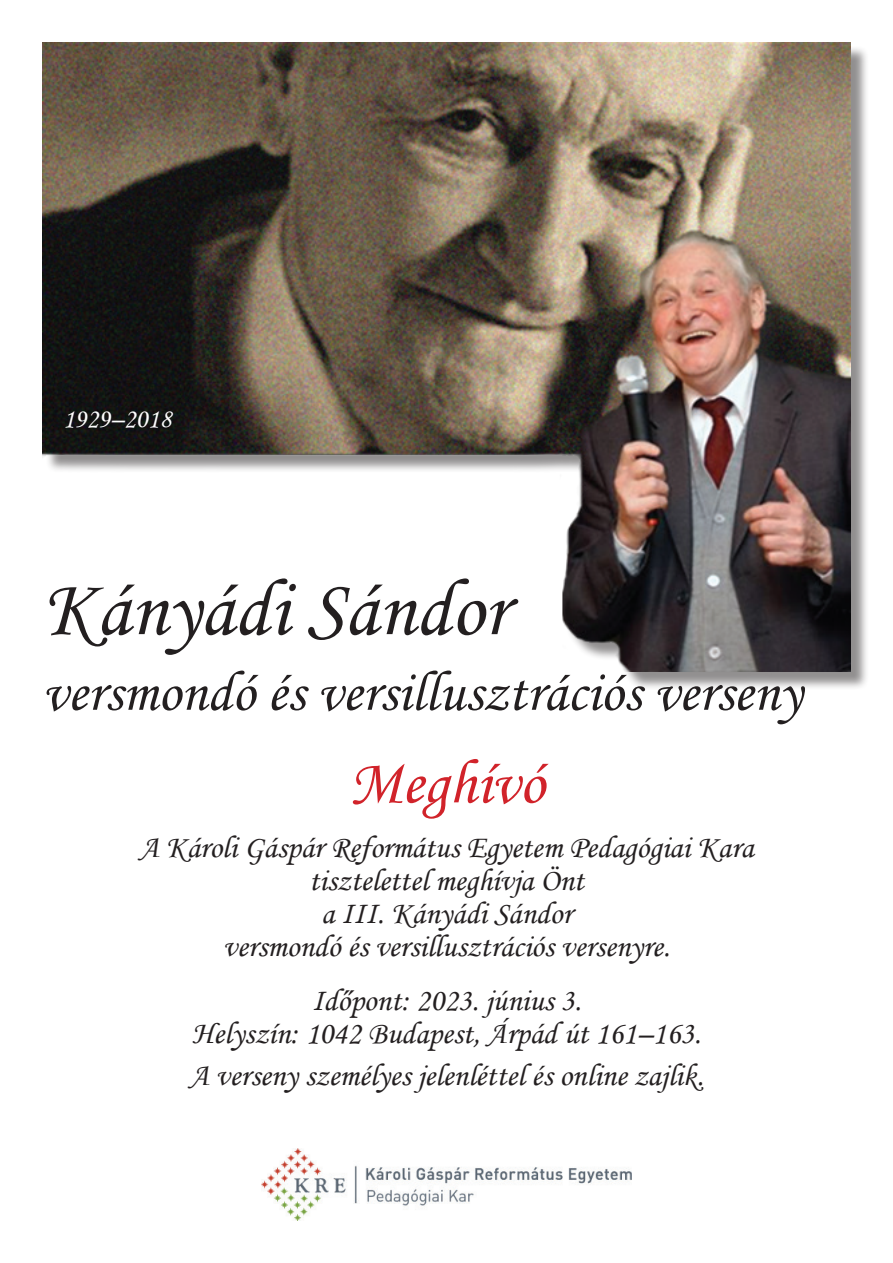
<style>
.page{position:relative;width:893px;height:1263px;background:#fff}
.page>*{position:absolute;margin:0;border:0;box-sizing:border-box;transform-origin:0 0}
.t1{font:81px "Monotype Corsiva";color:#231f20}
.t2{font:63px "Monotype Corsiva";color:#d1232a}
.t3{font:57px "Monotype Corsiva";color:#231f20}
.t4{font:31.5px/33px "Monotype Corsiva";color:#231f20;text-align:center}
.t5{font:27px "Monotype Corsiva";color:#fff}
</style>
<div class="page">
<div style="left:45px;top:45px;width:824px;height:645px;background:#231f20;opacity:.5"></div>
<img style="left:43px;top:43px;width:807px;height:628px">
<img style="left:261px;top:1148px;width:371px;height:72px">
<p class="t5" style="left:63px;top:402px;width:110px">1929–2018</p>
<h1 class="t1" style="left:43px;top:560px;width:466px">Kányádi Sándor</h1>
<h3 class="t3" style="left:43px;top:658px;width:761px">versmondó és versillusztrációs verseny</h3>
<h2 class="t2" style="left:349px;top:745px;width:197px">Meghívó</h2>
<p class="t4" style="left:139px;top:830px;width:616px">A Károli Gáspár Református Egyetem Pedagógiai Kara tisztelettel meghívja Önt<br>a III. Kányádi Sándor<br>versmondó és versillusztrációs versenyre.</p>
<p class="t4" style="left:192px;top:984px;width:511px">Időpont: 2023. június 3.<br>Helyszín: 1042 Budapest, Árpád út 161–163.</p>
<p class="t4" style="left:190px;top:1058px;width:516px">A verseny személyes jelenléttel és online zajlik.</p>
</div>
